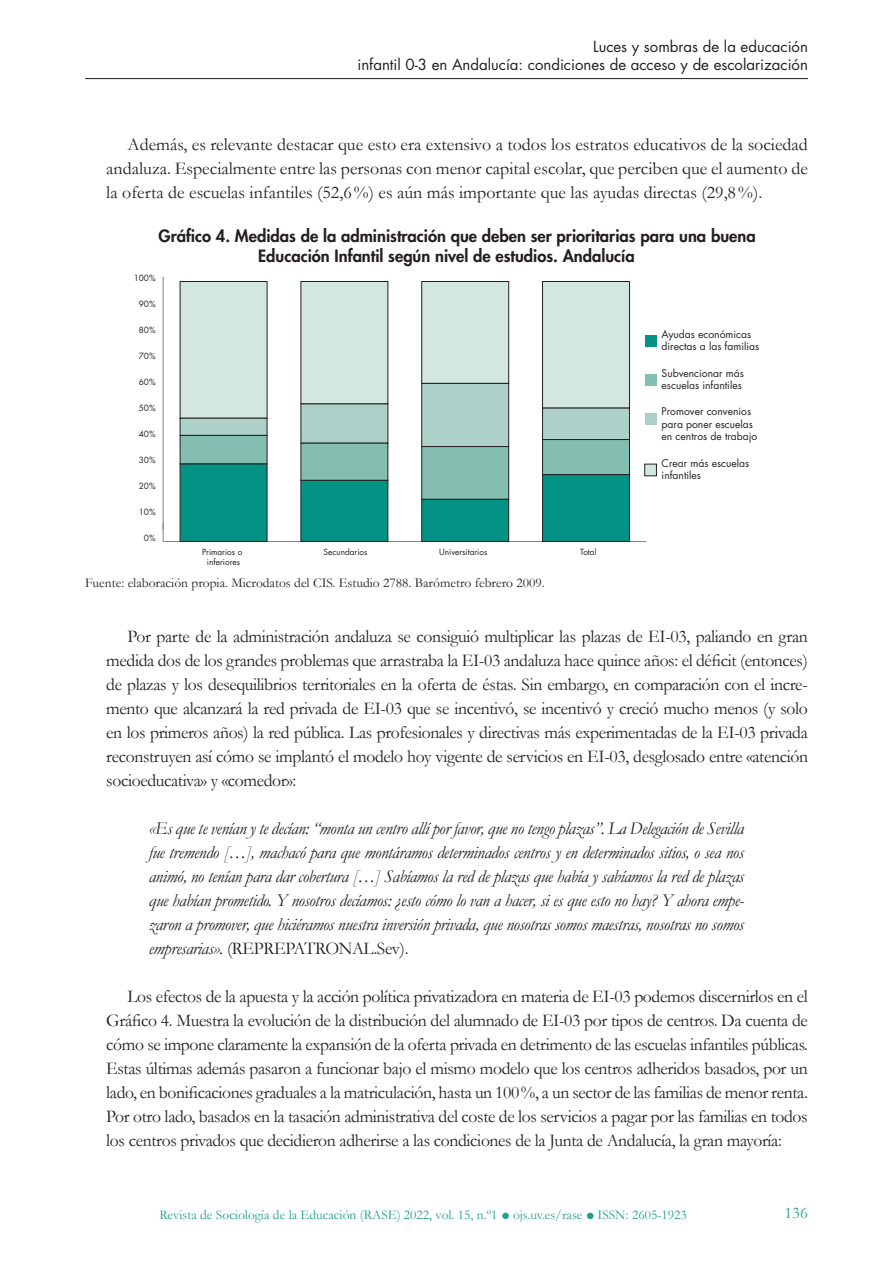
<style>
.page{position:relative;width:893px;height:1263px;background:#fff}
.page>*{position:absolute;margin:0;border:0;box-sizing:border-box;transform-origin:0 0}
.TXT_GENERAL{font:18px/24px "Garamond";letter-spacing:-.02em;color:#231f20;text-align:justify}
.TXT_SANGRADO_CITA{font:italic 18px/24px "Garamond";letter-spacing:-.02em;color:#231f20;text-align:justify}
.TXT_GENERAL-2{font:800 16.5px/19.8px "Futura Std";color:#231f20}
.t1{font:16.5px "Garamond";color:#22a08a}
.TÍTULO_PRINCIPAL{font:15px/18px "Futura Std";color:#231f20;text-align:right}
.t2{font:13.5px "Garamond";color:#22a08a}
.FUENTE{font:13.5px "Garamond";color:#231f20}
.t3{font:10.35px/12.5px "Futura Std";color:#231f20}
.t4{font:8.25px/9.9px "Futura Std";color:#231f20;text-align:center}
.s1{font-style:normal}
</style>
<div class="page">
<hr style="left:163px;top:541px;width:483px;height:1px;background:#808285">
<hr style="left:163px;top:277px;width:1px;height:264px;background:#808285">
<div style="left:180px;top:281px;width:87px;height:137px;background:#d4e6e0"></div>
<div style="left:301px;top:281px;width:87px;height:123px;background:#d4e6e0;border:1px solid #231f20"></div>
<div style="left:422px;top:281px;width:87px;height:102px;background:#d4e6e0;border:1px solid #231f20"></div>
<div style="left:542px;top:281px;width:88px;height:127px;background:#d4e6e0;border:1px solid #231f20"></div>
<div style="left:180px;top:418px;width:87px;height:17px;background:#add1c8;border:1px solid #231f20"></div>
<div style="left:301px;top:404px;width:87px;height:39px;background:#add1c8"></div>
<div style="left:422px;top:383px;width:87px;height:64px;background:#add1c8;border:1px solid #231f20"></div>
<div style="left:542px;top:408px;width:88px;height:32px;background:#add1c8;border:1px solid #231f20"></div>
<div style="left:180px;top:435px;width:87px;height:29px;background:#84beb1;border:1px solid #231f20"></div>
<div style="left:301px;top:443px;width:87px;height:37px;background:#84beb1;border:1px solid #231f20"></div>
<div style="left:422px;top:446px;width:87px;height:53px;background:#84beb1;border:1px solid #231f20"></div>
<div style="left:542px;top:439px;width:88px;height:36px;background:#84beb1;border:1px solid #231f20"></div>
<div style="left:180px;top:464px;width:87px;height:78px;background:#039384;border:1px solid #231f20"></div>
<div style="left:301px;top:480px;width:87px;height:62px;background:#039384;border:1px solid #231f20"></div>
<div style="left:422px;top:499px;width:87px;height:43px;background:#039384;border:1px solid #231f20"></div>
<div style="left:542px;top:474px;width:88px;height:68px;background:#039384;border:1px solid #231f20"></div>
<div style="left:645px;top:335px;width:11px;height:12px;background:#039384"></div>
<div style="left:645px;top:374px;width:11px;height:12px;background:#84beb1"></div>
<div style="left:645px;top:413px;width:11px;height:12px;background:#add1c8"></div>
<div style="left:645px;top:464px;width:12px;height:12px;background:#d4e6e0;border:1px solid #231f20"></div>
<hr style="left:85px;top:78px;width:723px;height:1px;background:#231f20">
<p class="TÍTULO_PRINCIPAL" style="left:357px;top:37px;width:452px">Luces y sombras de la educación<br>infantil 0-3 en Andalucía: condiciones de acceso y de escolarización</p>
<p class="TXT_GENERAL" style="left:106px;top:132px;width:703px;text-indent:21px">Además, es relevante destacar que esto era extensivo a todos los estratos educativos de la sociedad andaluza. Especialmente entre las personas con menor capital escolar, que perciben que el aumento de la oferta de escuelas infantiles (52,6%) es aún más importante que las ayudas directas (29,8%).</p>
<p class="TXT_GENERAL-2" style="left:258px;top:226px;width:499px;text-indent:-100px">Gráfico 4. Medidas de la administración que deben ser prioritarias para una buena<br>Educación Infantil según nivel de estudios. Andalucía</p>
<p class="t4" style="left:134px;top:273px;width:23px">100%</p>
<p class="t4" style="left:139px;top:299px;width:18px">90%</p>
<p class="t4" style="left:139px;top:325px;width:18px">80%</p>
<p class="t4" style="left:139px;top:351px;width:18px">70%</p>
<p class="t4" style="left:139px;top:377px;width:18px">60%</p>
<p class="t4" style="left:139px;top:403px;width:18px">50%</p>
<p class="t4" style="left:139px;top:429px;width:18px">40%</p>
<p class="t4" style="left:139px;top:455px;width:18px">30%</p>
<p class="t4" style="left:139px;top:481px;width:18px">20%</p>
<p class="t4" style="left:139px;top:507px;width:18px">10%</p>
<p class="t4" style="left:144px;top:533px;width:13px">0%</p>
<p class="t4" style="left:202px;top:547px;width:42px">Primarios o inferiores</p>
<p class="t4" style="left:324px;top:547px;width:45px">Secundarios</p>
<p class="t4" style="left:439px;top:547px;width:50px">Universitarios</p>
<p class="t4" style="left:580px;top:547px;width:18px">Total</p>
<p class="t3" style="left:662px;top:328px;width:99px">Ayudas económicas directas a las familias</p>
<p class="t3" style="left:662px;top:367px;width:84px">Subvencionar más escuelas infantiles</p>
<p class="t3" style="left:662px;top:405px;width:97px">Promover convenios para poner escuelas en centros de trabajo</p>
<p class="t3" style="left:662px;top:457px;width:89px">Crear más escuelas infantiles</p>
<p class="FUENTE" style="left:85px;top:575px;width:461px">Fuente: elaboración propia. Microdatos del CIS. Estudio 2788. Barómetro febrero 2009.</p>
<p class="TXT_GENERAL" style="left:106px;top:624px;width:703px;text-indent:21px">Por parte de la administración andaluza se consiguió multiplicar las plazas de EI-03, paliando en gran medida dos de los grandes problemas que arrastraba la EI-03 andaluza hace quince años: el déficit (entonces) de plazas y los desequilibrios territoriales en la oferta de éstas. Sin embargo, en comparación con el incre&shy;mento que alcanzará la red privada de EI-03 que se incentivó, se incentivó y creció mucho menos (y solo en los primeros años) la red pública. Las profesionales y directivas más experimentadas de la EI-03 privada reconstruyen así cómo se implantó el modelo hoy vigente de servicios en EI-03, desglosado entre «atención socioeducativa» y «comedor»:</p>
<p class="TXT_SANGRADO_CITA" style="left:149px;top:816px;width:597px">«Es que te venían y te decían: “monta un centro allí por favor, que no tengo plazas”. La Delegación de Sevilla fue tremendo […], machacó para que montáramos determinados centros y en determinados sitios, o sea nos animó, no tenían para dar cobertura […] Sabíamos la red de plazas que había y sabíamos la red de plazas que habían prometido. Y nosotros decíamos: ¿esto cómo lo van a hacer, si es que esto no hay? Y ahora empe&shy;zaron a promover, que hiciéramos nuestra inversión privada, que nosotras somos maestras, nosotras no somos empresarias». <span class="s1">(REPREPATRONAL.Sev).</span></p>
<p class="TXT_GENERAL" style="left:106px;top:984px;width:703px;text-indent:21px">Los efectos de la apuesta y la acción política privatizadora en materia de EI-03 podemos discernirlos en el Gráfico 4. Muestra la evolución de la distribución del alumnado de EI-03 por tipos de centros. Da cuenta de cómo se impone claramente la expansión de la oferta privada en detrimento de las escuelas infantiles públicas.<br>Estas últimas además pasaron a funcionar bajo el mismo modelo que los centros adheridos basados, por un lado, en bonificaciones graduales a la matriculación, hasta un 100%, a un sector de las familias de menor renta.<br>Por otro lado, basados en la tasación administrativa del coste de los servicios a pagar por las familias en todos los centros privados que decidieron adherirse a las condiciones de la Junta de Andalucía, la gran mayoría:</p>
<p class="t2" style="left:159px;top:1207px;width:529px">Revista de Sociología de la Educación (RASE) 2022, vol. 15, n.º1 ● ojs.uv.es/rase ● ISSN: 2605-1923</p>
<p class="t1" style="left:784px;top:1203px;width:25px">136</p>
</div>
